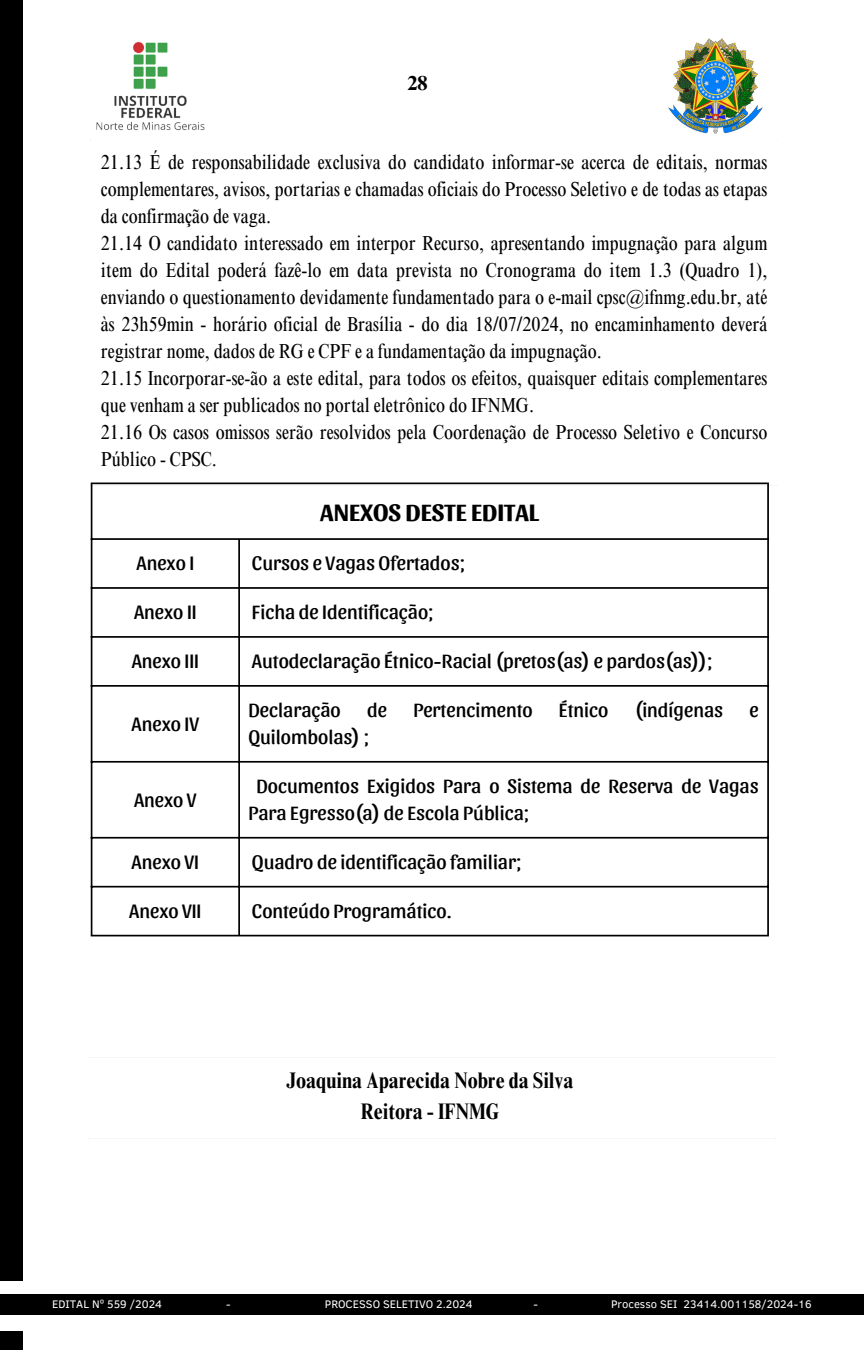
<style>
.page{position:relative;width:864px;height:1350px;background:#fff}
.page>*{position:absolute;margin:0;border:0;box-sizing:border-box;transform-origin:0 0}
.t1{font:700 24.75px "Sansita";color:#000}
.t2{font:700 condensed 22.5px "Times NRMT Pro";color:#000}
.t3{font:condensed 20.25px/27px "Times NRMT Pro";color:#000;text-align:justify}
.t4{font:20.25px/27px "Sansita";color:#000}
.t5{font:700 20.25px "Times NRMT Pro";color:#000}
.t6{font:11.25px "Clear Sans";color:#fff}
</style>
<div class="page">
<img style="left:668px;top:38px;width:95px;height:96px">
<div style="left:0;top:0;width:22px;height:1280px;background:#000"></div>
<div style="left:0;top:1332px;width:22px;height:18px;background:#000"></div>
<img style="left:96px;top:41px;width:109px;height:90px">
<div style="left:0;top:1294px;width:864px;height:21px;background:#000"></div>
<hr style="left:91px;top:484px;width:1px;height:451px;background:#000">
<hr style="left:238px;top:540px;width:2px;height:395px;background:#000">
<hr style="left:767px;top:484px;width:2px;height:451px;background:#000">
<hr style="left:91px;top:483px;width:678px;height:1px;background:#000">
<hr style="left:91px;top:538px;width:678px;height:2px;background:#000">
<hr style="left:91px;top:587px;width:678px;height:2px;background:#000">
<hr style="left:91px;top:636px;width:678px;height:2px;background:#000">
<hr style="left:91px;top:685px;width:678px;height:2px;background:#000">
<hr style="left:91px;top:761px;width:678px;height:2px;background:#000">
<hr style="left:91px;top:837px;width:678px;height:2px;background:#000">
<hr style="left:91px;top:886px;width:678px;height:2px;background:#000">
<hr style="left:91px;top:935px;width:678px;height:1px;background:#000">
<p class="t5" style="left:407px;top:75px;width:22px">28</p>
<p class="t3" style="left:101px;top:151px;width:668px">21.13 É de responsabilidade exclusiva do candidato informar-se acerca de editais, normas complementares, avisos, portarias e chamadas oficiais do Processo Seletivo e de todas as etapas da confirmação de vaga.</p>
<p class="t3" style="left:101px;top:232px;width:668px">21.14 O candidato interessado em interpor Recurso, apresentando impugnação para algum item do Edital poderá fazê-lo em data prevista no Cronograma do item 1.3 (Quadro 1), enviando o questionamento devidamente fundamentado para o e-mail cpsc@ifnmg.edu.br, até às 23h59min - horário oficial de Brasília - do dia 18/07/2024, no encaminhamento deverá registrar nome, dados de RG e CPF e a fundamentação da impugnação.</p>
<p class="t3" style="left:101px;top:367px;width:668px">21.15 Incorporar-se-ão a este edital, para todos os efeitos, quaisquer editais complementares que venham a ser publicados no portal eletrônico do IFNMG.</p>
<p class="t3" style="left:101px;top:421px;width:668px">21.16 Os casos omissos serão resolvidos pela Coordenação de Processo Seletivo e Concurso<br>Público - CPSC.</p>
<p class="t1" style="left:320px;top:496px;width:221px">ANEXOS DESTE EDITAL</p>
<p class="t4" style="left:136px;top:548px;width:59px">Anexo I</p>
<p class="t4" style="left:252px;top:548px;width:214px">Cursos e Vagas Ofertados;</p>
<p class="t4" style="left:134px;top:597px;width:64px">Anexo II</p>
<p class="t4" style="left:252px;top:597px;width:183px">Ficha de Identificação;</p>
<p class="t4" style="left:132px;top:646px;width:69px">Anexo III</p>
<p class="t4" style="left:252px;top:646px;width:462px">Autodeclaração Étnico-Racial (pretos(as) e pardos(as));</p>
<p class="t4" style="left:132px;top:709px;width:69px">Anexo IV</p>
<p class="t4" style="left:134px;top:785px;width:64px">Anexo V</p>
<p class="t4" style="left:248px;top:695px;width:94px">Declaração</p>
<p class="t4" style="left:367px;top:695px;width:21px">de</p>
<p class="t4" style="left:413px;top:695px;width:121px">Pertencimento</p>
<p class="t4" style="left:559px;top:695px;width:51px">Étnico</p>
<p class="t4" style="left:635px;top:695px;width:90px">(indígenas</p>
<p class="t4" style="left:749px;top:695px;width:11px">e</p>
<p class="t4" style="left:248px;top:722px;width:122px">Quilombolas) ;</p>
<p class="t4" style="left:248px;top:771px;width:512px;text-indent:8px">Documentos Exigidos Para o Sistema de Reserva de Vagas<br>Para Egresso(a) de Escola Pública;</p>
<p class="t4" style="left:132px;top:847px;width:69px">Anexo VI</p>
<p class="t4" style="left:252px;top:847px;width:271px">Quadro de identificação familiar;</p>
<p class="t4" style="left:129px;top:896px;width:74px">Anexo VII</p>
<p class="t4" style="left:252px;top:896px;width:201px">Conteúdo Programático.</p>
<p class="t2" style="left:286px;top:1072px;width:289px">Joaquina Aparecida Nobre da Silva</p>
<p class="t2" style="left:361px;top:1102px;width:140px">Reitora - IFNMG</p>
<h1 class="t6" style="left:52px;top:1296px;width:112px">EDITAL Nº 559 /2024</h1>
<h1 class="t6" style="left:226px;top:1296px;width:6px">-</h1>
<h1 class="t6" style="left:325px;top:1296px;width:149px">PROCESSO SELETIVO 2.2024</h1>
<h1 class="t6" style="left:534px;top:1296px;width:6px">-</h1>
<h1 class="t6" style="left:611px;top:1296px;width:202px">Processo SEI 23414.001158/2024-16</h1>
</div>
